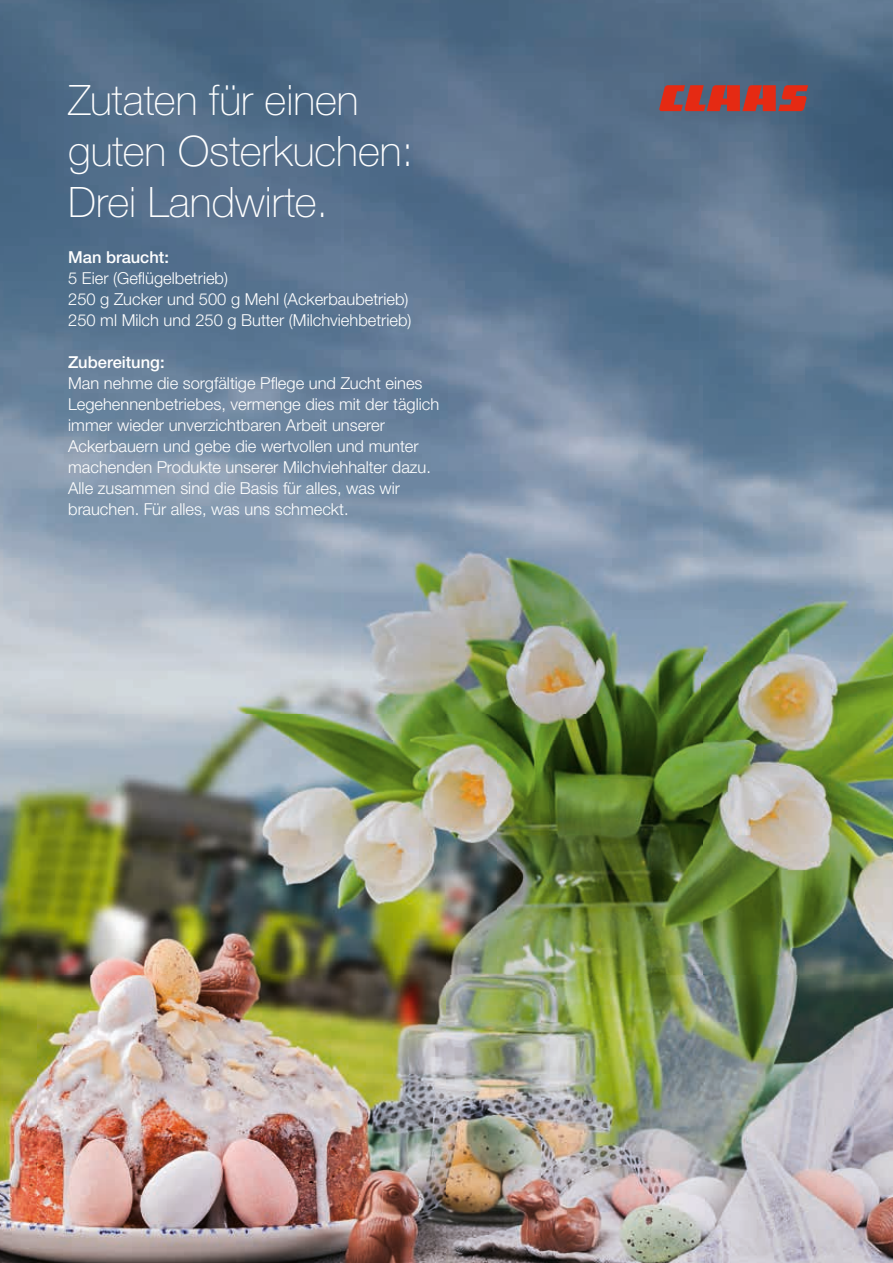
<style>
.page{position:relative;width:893px;height:1263px;background:#fff}
.page>*{position:absolute;margin:0;border:0;box-sizing:border-box;transform-origin:0 0}
.t1{font:100 42px/51px "CLAAS Helvetica Neue";color:#fff}
.t2{font:300 16.5px/21px "CLAAS Helvetica Neue";color:#fff}
.t3{font:500 16.5px "CLAAS Helvetica Neue";color:#fff}
</style>
<div class="page">
<img style="left:0;top:0;width:893px;height:1263px">
<svg style="left:659px;top:85px;width:149px;height:26px;background:#b83b33"></svg>
<h1 class="t1" style="left:68px;top:76px;width:347px">Zutaten für einen guten Osterkuchen:<br>Drei Landwirte.</h1>
<p class="t3" style="left:68px;top:246px;width:102px">Man braucht:</p>
<p class="t2" style="left:68px;top:268px;width:345px">5 Eier (Geflügelbetrieb)<br>250 g Zucker und 500 g Mehl (Ackerbaubetrieb)<br>250 ml Milch und 250 g Butter (Milchviehbetrieb)</p>
<p class="t3" style="left:68px;top:351px;width:98px">Zubereitung:</p>
<p class="t2" style="left:68px;top:373px;width:373px">Man nehme die sorgfältige Pflege und Zucht eines Legehennenbetriebes, vermenge dies mit der täglich immer wieder unverzichtbaren Arbeit unserer Ackerbauern und gebe die wertvollen und munter machenden Produkte unserer Milchviehhalter dazu.<br>Alle zusammen sind die Basis für alles, was wir brauchen. Für alles, was uns schmeckt.</p>
</div>
